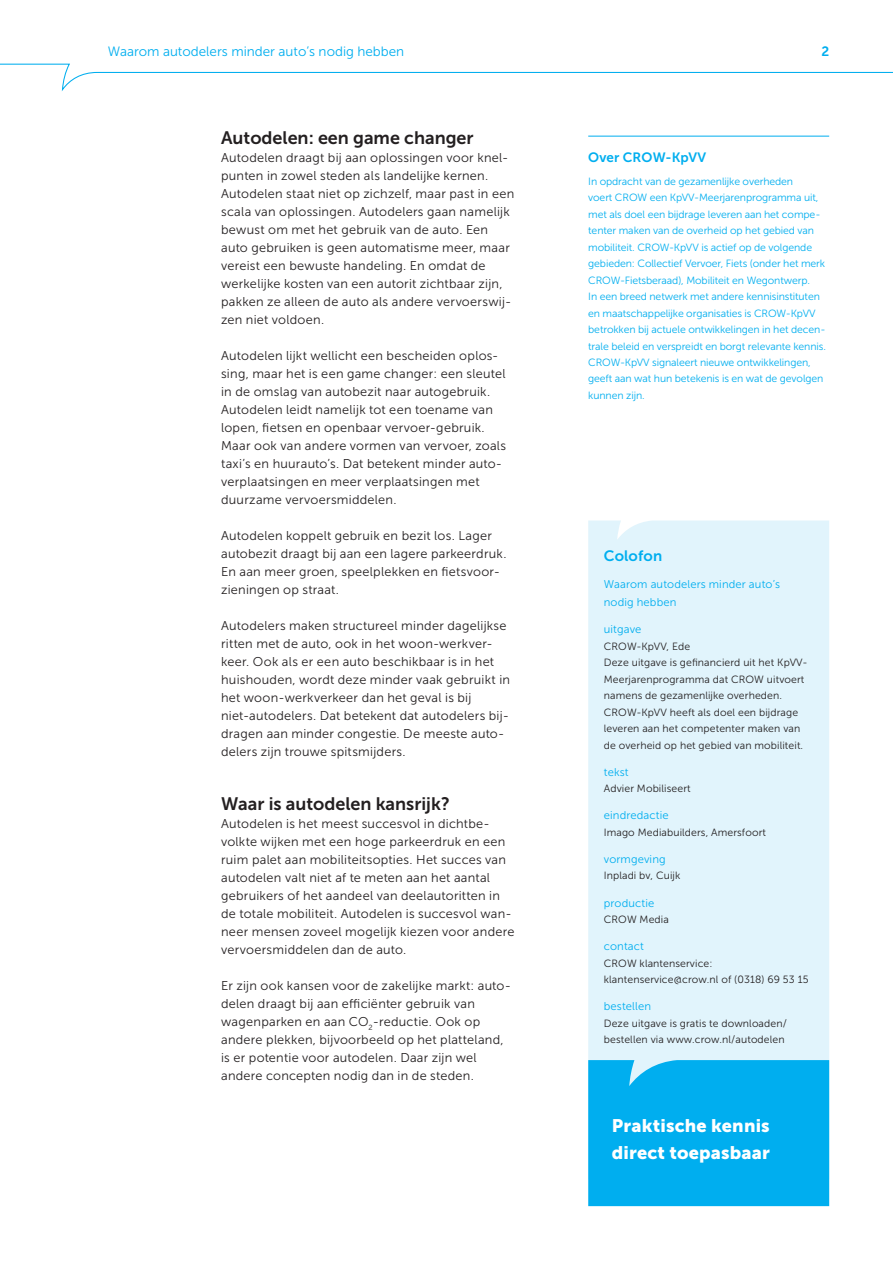
<style>
.page{position:relative;width:893px;height:1263px;background:#fff}
.page>*{position:absolute;margin:0;border:0;box-sizing:border-box;transform-origin:0 0}
.t1{font:18.15px/26.5px "Museo Sans 900";letter-spacing:.01em;color:#fff}
.t2{font:18px "Museo Sans 700";color:#231f20}
.t3{font:15px "Museo Sans 700";letter-spacing:.01em;color:#00aeef}
.t4{font:13.5px "Museo Sans 300";color:#00aeef}
.t5{font:13.5px "Museo Sans 700";letter-spacing:.01em;color:#00aeef}
.t6{font:12.75px/18px "Museo Sans 300";letter-spacing:.02em;color:#231f20}
.t7{font:11.25px/18px "Museo Sans 300";letter-spacing:.01em;color:#00aeef}
.t8{font:10.5px/16.5px "Museo Sans 300";letter-spacing:-.01em;color:#00aeef}
.t9{font:10.5px/16.5px "Museo Sans 300";letter-spacing:.01em;color:#231f20}
</style>
<div class="page">
<div style="left:588px;top:520px;width:241px;height:540px;background:#e1f4fc"></div>
<div style="left:588px;top:1060px;width:241px;height:146px;background:#00aeef"></div>
<svg style="left:0;top:63px;width:893px;height:28px"></svg>
<hr style="left:588px;top:136px;width:241px;height:1px;background:#00aeef">
<p class="t4" style="left:108px;top:44px;width:298px">Waarom autodelers minder auto’s nodig hebben</p>
<p class="t5" style="left:821px;top:44px;width:9px">2</p>
<h2 class="t2" style="left:221px;top:128px;width:254px">Autodelen: een game changer</h2>
<p class="t6" style="left:221px;top:149px;width:295px">Autodelen draagt bij aan oplossingen voor knel&shy;punten in zowel steden als landelijke kernen.<br>Autodelen staat niet op zichzelf, maar past in een scala van oplossingen. Autodelers gaan namelijk bewust om met het gebruik van de auto. Een auto gebruiken is geen automatisme meer, maar vereist een bewuste handeling. En omdat de werkelijke kosten van een autorit zichtbaar zijn, pakken ze alleen de auto als andere vervoerswij&shy;zen niet voldoen.</p>
<p class="t6" style="left:221px;top:347px;width:286px">Autodelen lijkt wellicht een bescheiden oplos&shy;sing, maar het is een game changer: een sleutel in de omslag van autobezit naar autogebruik.<br>Autodelen leidt namelijk tot een toename van lopen, fietsen en openbaar vervoer-gebruik.<br>Maar ook van andere vormen van vervoer, zoals taxi’s en huurauto’s. Dat betekent minder auto&shy;verplaatsingen en meer verplaatsingen met duurzame vervoersmiddelen.</p>
<p class="t6" style="left:221px;top:527px;width:287px">Autodelen koppelt gebruik en bezit los. Lager autobezit draagt bij aan een lagere parkeerdruk.<br>En aan meer groen, speelplekken en fietsvoor&shy;zieningen op straat.</p>
<p class="t6" style="left:221px;top:617px;width:290px">Autodelers maken structureel minder dagelijkse ritten met de auto, ook in het woon-werkver&shy;keer. Ook als er een auto beschikbaar is in het huishouden, wordt deze minder vaak gebruikt in het woon-werkverkeer dan het geval is bij niet-autodelers. Dat betekent dat autodelers bij&shy;dragen aan minder congestie. De meeste auto&shy;delers zijn trouwe spitsmijders.</p>
<h2 class="t2" style="left:221px;top:794px;width:230px">Waar is autodelen kansrijk?</h2>
<p class="t6" style="left:221px;top:815px;width:295px">Autodelen is het meest succesvol in dichtbe&shy;volkte wijken met een hoge parkeerdruk en een ruim palet aan mobiliteitsopties. Het succes van autodelen valt niet af te meten aan het aantal gebruikers of het aandeel van deelautoritten in de totale mobiliteit. Autodelen is succesvol wan&shy;neer mensen zoveel mogelijk kiezen voor andere vervoersmiddelen dan de auto.</p>
<p class="t6" style="left:221px;top:977px;width:291px">Er zijn ook kansen voor de zakelijke markt: auto&shy;delen draagt bij aan efficiënter gebruik van wagenparken en aan CO<sub>2</sub>-reductie. Ook op andere plekken, bijvoorbeeld op het platteland, is er potentie voor autodelen. Daar zijn wel andere concepten nodig dan in de steden.</p>
<p class="t5" style="left:588px;top:150px;width:119px">Over CROW-KpVV</p>
<p class="t8" style="left:588px;top:173px;width:239px">In opdracht van de gezamenlijke overheden<br>voert CROW een KpVV-Meerjarenprogramma uit, met als doel een bijdrage leveren aan het compe&shy;tenter maken van de overheid op het gebied van mobiliteit. CROW-KpVV is actief op de volgende gebieden: Collectief Vervoer, Fiets (onder het merk CROW-Fietsberaad), Mobiliteit en Wegontwerp.<br>In een breed netwerk met andere kennisinstituten en maatschappelijke organisaties is CROW-KpVV betrokken bij actuele ontwikkelingen in het decen&shy;trale beleid en verspreidt en borgt relevante kennis.<br>CROW-KpVV signaleert nieuwe ontwikkelingen, geeft aan wat hun betekenis is en wat de gevolgen kunnen zijn.</p>
<p class="t3" style="left:604px;top:548px;width:60px">Colofon</p>
<p class="t7" style="left:604px;top:576px;width:178px">Waarom autodelers minder auto’s nodig hebben</p>
<p class="t7" style="left:604px;top:621px;width:39px">uitgave</p>
<p class="t9" style="left:604px;top:638px;width:205px">CROW-KpVV, Ede<br>Deze uitgave is gefinancierd uit het KpVV-Meerjarenprogramma dat CROW uitvoert namens de gezamenlijke overheden.<br>CROW-KpVV heeft als doel een bijdrage leveren aan het competenter maken van de overheid op het gebied van mobiliteit.</p>
<p class="t7" style="left:604px;top:763px;width:26px">tekst</p>
<p class="t9" style="left:604px;top:781px;width:88px">Advier Mobiliseert</p>
<p class="t7" style="left:604px;top:807px;width:66px">eindredactie</p>
<p class="t9" style="left:604px;top:824px;width:164px">Imago Mediabuilders, Amersfoort</p>
<p class="t7" style="left:604px;top:850px;width:63px">vormgeving</p>
<p class="t9" style="left:604px;top:868px;width:78px">Inpladi bv, Cuijk</p>
<p class="t7" style="left:604px;top:894px;width:52px">productie</p>
<p class="t9" style="left:604px;top:911px;width:67px">CROW Media</p>
<p class="t7" style="left:604px;top:937px;width:42px">contact</p>
<p class="t9" style="left:604px;top:955px;width:206px">CROW klantenservice: klantenservice@crow.nl of (0318) 69 53 15</p>
<p class="t7" style="left:604px;top:997px;width:49px">bestellen</p>
<p class="t9" style="left:604px;top:1015px;width:185px">Deze uitgave is gratis te downloaden/ bestellen via www.crow.nl/autodelen</p>
<h1 class="t1" style="left:612px;top:1112px;width:160px">Praktische kennis direct toepasbaar</h1>
</div>
